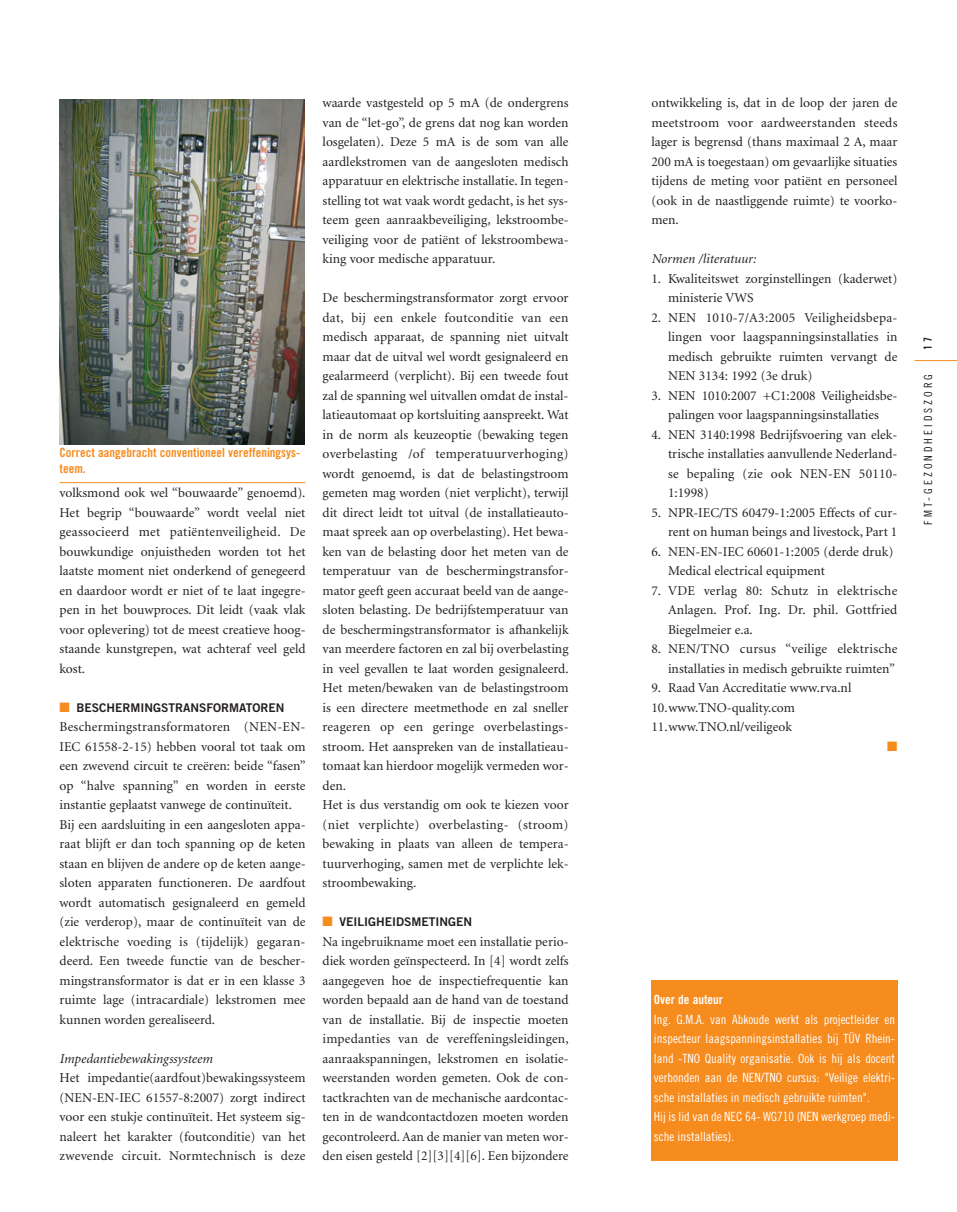
<style>
.page{position:relative;width:957px;height:1212px;background:#fff}
.page>*{position:absolute;margin:0;border:0;box-sizing:border-box;transform-origin:0 0}
.t1{font:13.5px/19.5px "Minion";color:#231f20;text-align:justify}
.t2{font:italic 13.5px "Minion";color:#231f20}
.t3{font:13.5px "Zapf Dingbats ITC";color:#f68b1e}
.t4{font:12.75px/19.5px "Trade Gothic Cond Eighteen";color:#fff}
.t5{font:12.75px/16.5px "Trade Gothic Bold Cond Twenty";color:#f68b1e}
.t6{font:12.75px "Trade Gothic Bold Cond Twenty";color:#fff}
.t7{font:12px "Trade Gothic Bold Two";color:#231f20}
.t8{font:11.25px "Trade Gothic Cond Eighteen";letter-spacing:.265em;color:#231f20}
.t9{font:11.25px "Trade Gothic Bold Cond Twenty";color:#231f20}
.s1{color:#f68b1e}
</style>
<div class="page">
<hr style="left:914px;top:360px;width:43px;height:1px;background:#f68b1e">
<div style="left:651px;top:980px;width:246px;height:180px;background:#f68b1e"></div>
<img style="left:60px;top:99px;width:244px;height:345px">
<hr style="left:60px;top:482px;width:245px;height:1px;background:#f68b1e">
<p class="t5" style="left:60px;top:445px;width:242px">Correct aangebracht conventioneel vereffeningsys&shy;teem.</p>
<p class="t1" style="left:60px;top:484px;width:247px">volksmond ook wel “bouwaarde” genoemd).<br>Het begrip “bouwaarde” wordt veelal niet geassocieerd met patiëntenveiligheid. De bouwkundige onjuistheden worden tot het laatste moment niet onderkend of genegeerd en daardoor wordt er niet of te laat ingegre&shy;pen in het bouwproces. Dit leidt (vaak vlak voor oplevering) tot de meest creatieve hoog&shy;staande kunstgrepen, wat achteraf veel geld kost.</p>
<p class="t7" style="left:60px;top:703px;width:226px"><span class="s1">■</span> BESCHERMINGSTRANSFORMATOREN</p>
<p class="t1" style="left:60px;top:718px;width:248px;text-align:left">Beschermingstransformatoren (NEN-EN-IEC 61558-2-15) hebben vooral tot taak om een zwevend circuit te creëren: beide “fasen” op “halve spanning” en worden in eerste instantie geplaatst vanwege de continuïteit.<br>Bij een aardsluiting in een aangesloten appa&shy;raat blijft er dan toch spanning op de keten staan en blijven de andere op de keten aange&shy;sloten apparaten functioneren. De aardfout wordt automatisch gesignaleerd en gemeld (zie verderop), maar de continuïteit van de elektrische voeding is (tijdelijk) gegaran&shy;deerd. Een tweede functie van de bescher&shy;mingstransformator is dat er in een klasse 3 ruimte lage (intracardiale) lekstromen mee kunnen worden gerealiseerd.</p>
<p class="t2" style="left:60px;top:1053px;width:155px">Impedantiebewakingssysteem</p>
<p class="t1" style="left:60px;top:1069px;width:247px">Het impedantie(aardfout)bewakingssysteem (NEN-EN-IEC 61557-8:2007) zorgt indirect voor een stukje continuïteit. Het systeem sig&shy;naleert het karakter (foutconditie) van het zwevende circuit. Normtechnisch is deze</p>
<p class="t1" style="left:322px;top:94px;width:248px">waarde vastgesteld op 5 mA (de ondergrens van de “let-go”, de grens dat nog kan worden losgelaten). Deze 5 mA is de som van alle aardlekstromen van de aangesloten medisch apparatuur en elektrische installatie. In tegen&shy;stelling tot wat vaak wordt gedacht, is het sys&shy;teem geen aanraakbeveiliging, lekstroombe&shy;veiliging voor de patiënt of lekstroombewa&shy;king voor medische apparatuur.</p>
<p class="t1" style="left:322px;top:289px;width:248px;text-align:left">De beschermingstransformator zorgt ervoor dat, bij een enkele foutconditie van een medisch apparaat, de spanning niet uitvalt maar dat de uitval wel wordt gesignaleerd en gealarmeerd (verplicht). Bij een tweede fout zal de spanning wel uitvallen omdat de instal&shy;latieautomaat op kortsluiting aanspreekt. Wat in de norm als keuzeoptie (bewaking tegen overbelasting /of temperatuurverhoging) wordt genoemd, is dat de belastingstroom gemeten mag worden (niet verplicht), terwijl dit direct leidt tot uitval (de installatieauto&shy;maat spreek aan op overbelasting). Het bewa&shy;ken van de belasting door het meten van de temperatuur van de beschermingstransfor&shy;mator geeft geen accuraat beeld van de aange&shy;sloten belasting. De bedrijfstemperatuur van de beschermingstransformator is afhankelijk van meerdere factoren en zal bij overbelasting in veel gevallen te laat worden gesignaleerd.<br>Het meten/bewaken van de belastingstroom is een directere meetmethode en zal sneller reageren op een geringe overbelastings&shy;stroom. Het aanspreken van de installatieau&shy;tomaat kan hierdoor mogelijk vermeden wor&shy;den.<br>Het is dus verstandig om ook te kiezen voor (niet verplichte) overbelasting- (stroom) bewaking in plaats van alleen de tempera&shy;tuurverhoging, samen met de verplichte lek&shy;stroombewaking.</p>
<p class="t7" style="left:322px;top:917px;width:151px"><span class="s1">■</span> VEILIGHEIDSMETINGEN</p>
<p class="t1" style="left:322px;top:933px;width:247px">Na ingebruikname moet een installatie perio&shy;diek worden geïnspecteerd. In [4] wordt zelfs aangegeven hoe de inspectiefrequentie kan worden bepaald aan de hand van de toestand van de installatie. Bij de inspectie moeten impedanties van de vereffeningsleidingen, aanraakspanningen, lekstromen en isolatie&shy;weerstanden worden gemeten. Ook de con&shy;tactkrachten van de mechanische aardcontac&shy;ten in de wandcontactdozen moeten worden gecontroleerd. Aan de manier van meten wor&shy;den eisen gesteld [2][3][4][6]. Een bijzondere</p>
<p class="t1" style="left:651px;top:94px;width:247px">ontwikkeling is, dat in de loop der jaren de meetstroom voor aardweerstanden steeds lager is begrensd (thans maximaal 2 A, maar 200 mA is toegestaan) om gevaarlijke situaties tijdens de meting voor patiënt en personeel (ook in de naastliggende ruimte) te voorko&shy;men.</p>
<p class="t2" style="left:651px;top:253px;width:106px">Normen /literatuur:</p>
<p class="t1" style="left:668px;top:270px;width:231px;text-indent:-17px">1. Kwaliteitswet zorginstellingen (kaderwet) ministerie VWS</p>
<p class="t1" style="left:668px;top:309px;width:231px;text-indent:-17px">2. NEN 1010-7/A3:2005 Veiligheidsbepa&shy;lingen voor laagspanningsinstallaties in medisch gebruikte ruimten vervangt de NEN 3134: 1992 (3e druk)</p>
<p class="t1" style="left:651px;top:387px;width:247px;text-align:center">3. NEN 1010:2007 +C1:2008 Veiligheidsbe&shy;palingen voor laagspanningsinstallaties</p>
<p class="t1" style="left:668px;top:426px;width:231px;text-indent:-17px">4. NEN 3140:1998 Bedrijfsvoering van elek&shy;trische installaties aanvullende Nederland&shy;se bepaling (zie ook NEN-EN 50110- 1:1998)</p>
<p class="t1" style="left:651px;top:504px;width:247px;text-align:right">5. NPR-IEC/TS 60479-1:2005 Effects of cur&shy;rent on human beings and livestock, Part 1</p>
<p class="t1" style="left:668px;top:543px;width:227px;text-indent:-17px">6. NEN-EN-IEC 60601-1:2005 (derde druk)<br>Medical electrical equipment</p>
<p class="t1" style="left:668px;top:582px;width:231px;text-indent:-17px">7. VDE verlag 80: Schutz in elektrische Anlagen. Prof. Ing. Dr. phil. Gottfried Biegelmeier e.a.</p>
<p class="t1" style="left:651px;top:640px;width:247px;text-align:right">8. NEN/TNO cursus “veilige elektrische installaties in medisch gebruikte ruimten”</p>
<p class="t1" style="left:651px;top:679px;width:201px;text-align:left">9. Raad Van Accreditatie www.rva.nl<br>10.www.TNO-quality.com<br>11.www.TNO.nl/veiligeok</p>
<p class="t3" style="left:887px;top:741px;width:12px">■</p>
<p class="t9" style="left:923px;top:350px;width:14px;rotate:-90deg">1 7</p>
<p class="t8" style="left:924px;top:525px;width:152px;rotate:-90deg">FMT-GEZONDHEIDSZORG</p>
<p class="t6" style="left:654px;top:995px;width:71px">Over de auteur</p>
<p class="t4" style="left:654px;top:1010px;width:243px">Ing. G.M.A. van Abkoude werkt als projectleider en inspecteur laagspanningsinstallaties bij TÜV Rhein&shy;land -TNO Quality organisatie. Ook is hij als docent verbonden aan de NEN/TNO cursus: "Veilige elektri&shy;sche installaties in medisch gebruikte ruimten".<br>Hij is lid van de NEC 64- WG710 (NEN werkgroep medi&shy;sche installaties).</p>
</div>
